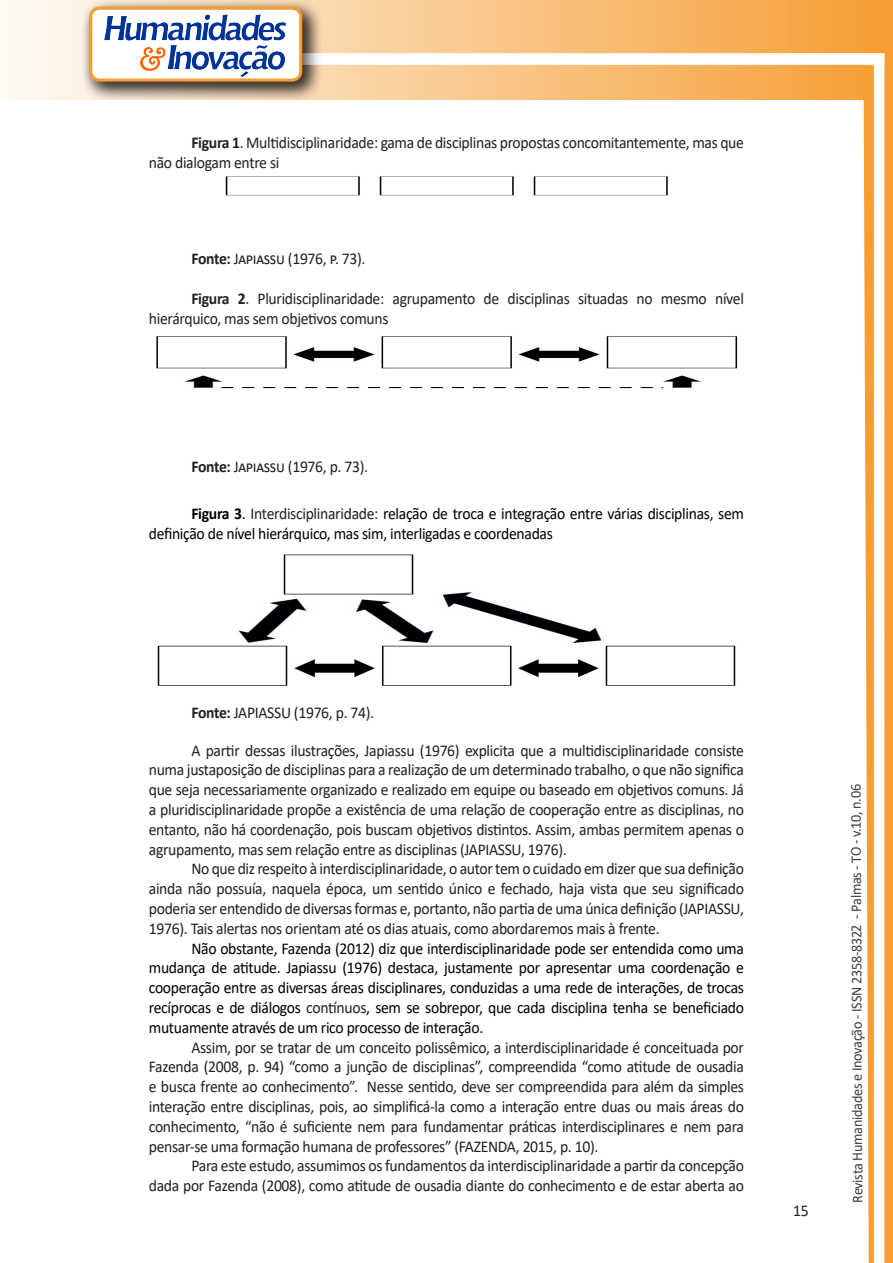
<style>
.page{position:relative;width:893px;height:1263px;background:#fff}
.page>*{position:absolute;margin:0;border:0;box-sizing:border-box;transform-origin:0 0}
.texto{font:16.5px/19.8px "Calibri";letter-spacing:-.02em;color:#231f20;text-align:justify;scale:.95 1}
.texto-2{font:16.5px/19.8px "Calibri";letter-spacing:-.02em;color:#000;scale:.95 1}
.t1{font:15px "Calibri";letter-spacing:-.025em;color:#3e3e3f;scale:.95 1}
.s1{font-weight:700}
.s2{color:#231f20}
</style>
<div class="page">
<svg style="left:5px;top:0;width:858px;height:100px;background:#f9c484"></svg>
<div style="left:302px;top:53px;width:582px;height:12px;background:#fff;border:2px solid #fff"></div>
<svg style="left:863px;top:0;width:30px;height:1263px"></svg>
<div style="left:81px;top:0;width:241px;height:102px;background:#231f20;opacity:.75"></div>
<div style="left:91px;top:8px;width:210px;height:72px;background:#fff;border-radius:9px"></div>
<img style="left:104px;top:14px;width:181px;height:62px">
<div style="left:89px;top:7px;width:213px;height:75px;border:3px solid #f69e34;border-radius:9px"></div>
<img style="left:225px;top:176px;width:443px;height:20px">
<img style="left:156px;top:336px;width:582px;height:53px">
<img style="left:157px;top:554px;width:579px;height:132px">
<p class="texto" style="left:149px;top:133px;width:628px;text-indent:43px"><span class="s1">Figura 1</span>. Multidisciplinaridade: gama de disciplinas propostas concomitantemente, mas que não dialogam entre si</p>
<p class="texto" style="left:191px;top:248px;width:185px"><span class="s1">Fonte:</span> Japiassu (1976, p. 73).</p>
<p class="texto" style="left:149px;top:288px;width:628px;text-indent:43px"><span class="s1">Figura 2</span>. Pluridisciplinaridade: agrupamento de disciplinas situadas no mesmo nível hierárquico, mas sem objetivos comuns</p>
<p class="texto" style="left:191px;top:456px;width:188px"><span class="s1">Fonte:</span> Japiassu (1976, p. 73).</p>
<p class="texto-2" style="left:149px;top:503px;width:628px;text-indent:43px"><span class="s1">Figura 3</span>. <span class="s2">Interdisciplinaridade:</span> relação de troca e integração entre várias disciplinas, sem definição de nível hierárquico, mas sim, interligadas e coordenadas</p>
<p class="texto" style="left:191px;top:702px;width:194px"><span class="s1">Fonte:</span> JAPIASSU (1976, p. 74).</p>
<p class="texto" style="left:149px;top:740px;width:628px;text-indent:43px">A partir dessas ilustrações, Japiassu (1976) explicita que a multidisciplinaridade consiste numa justaposição de disciplinas para a realização de um determinado trabalho, o que não significa que seja necessariamente organizado e realizado em equipe ou baseado em objetivos comuns. Já a pluridisciplinaridade propõe a existência de uma relação de cooperação entre as disciplinas, no entanto, não há coordenação, pois buscam objetivos distintos. Assim, ambas permitem apenas o agrupamento, mas sem relação entre as disciplinas (JAPIASSU, 1976).</p>
<p class="texto" style="left:149px;top:858px;width:628px;text-indent:43px">No que diz respeito à interdisciplinaridade, o autor tem o cuidado em dizer que sua definição ainda não possuía, naquela época, um sentido único e fechado, haja vista que seu significado poderia ser entendido de diversas formas e, portanto, não partia de uma única definição (JAPIASSU, 1976). Tais alertas nos orientam até os dias atuais, como abordaremos mais à frente.</p>
<p class="texto-2" style="left:149px;top:938px;width:628px;text-align:justify;text-indent:43px">Não obstante, Fazenda (2012) diz que interdisciplinaridade pode ser entendida como uma mudança de atitude. Japiassu (1976) destaca, justamente por apresentar uma coordenação e cooperação entre as diversas áreas disciplinares, conduzidas a uma rede de interações, de trocas recíprocas e de diálogos <span class="s2">contínuos</span>, sem se sobrepor, que cada disciplina tenha se beneficiado mutuamente através de um rico processo de interação.</p>
<p class="texto" style="left:149px;top:1037px;width:628px;text-indent:43px">Assim, por se tratar de um conceito polissêmico, a interdisciplinaridade é conceituada por Fazenda (2008, p. 94) “como a junção de disciplinas”, compreendida “como atitude de ousadia e busca frente ao conhecimento”. Nesse sentido, deve ser compreendida para além da simples interação entre disciplinas, pois, ao simplificá-la como a interação entre duas ou mais áreas do conhecimento, “não é suficiente nem para fundamentar práticas interdisciplinares e nem para pensar-se uma formação humana de professores” (FAZENDA, 2015, p. 10).</p>
<p class="texto" style="left:149px;top:1155px;width:628px;text-align:right">Para este estudo, assumimos os fundamentos da interdisciplinaridade a partir da concepção<br>dada por Fazenda (2008), como atitude de ousadia diante do conhecimento e de estar aberta ao</p>
<p class="texto" style="left:793px;top:1200px;width:18px">15</p>
<p class="t1" style="left:846px;top:1203px;width:442px;rotate:-90deg">Revista Humanidades e Inovação - ISSN 2358-8322 - Palmas - TO - v.10, n.06</p>
</div>
